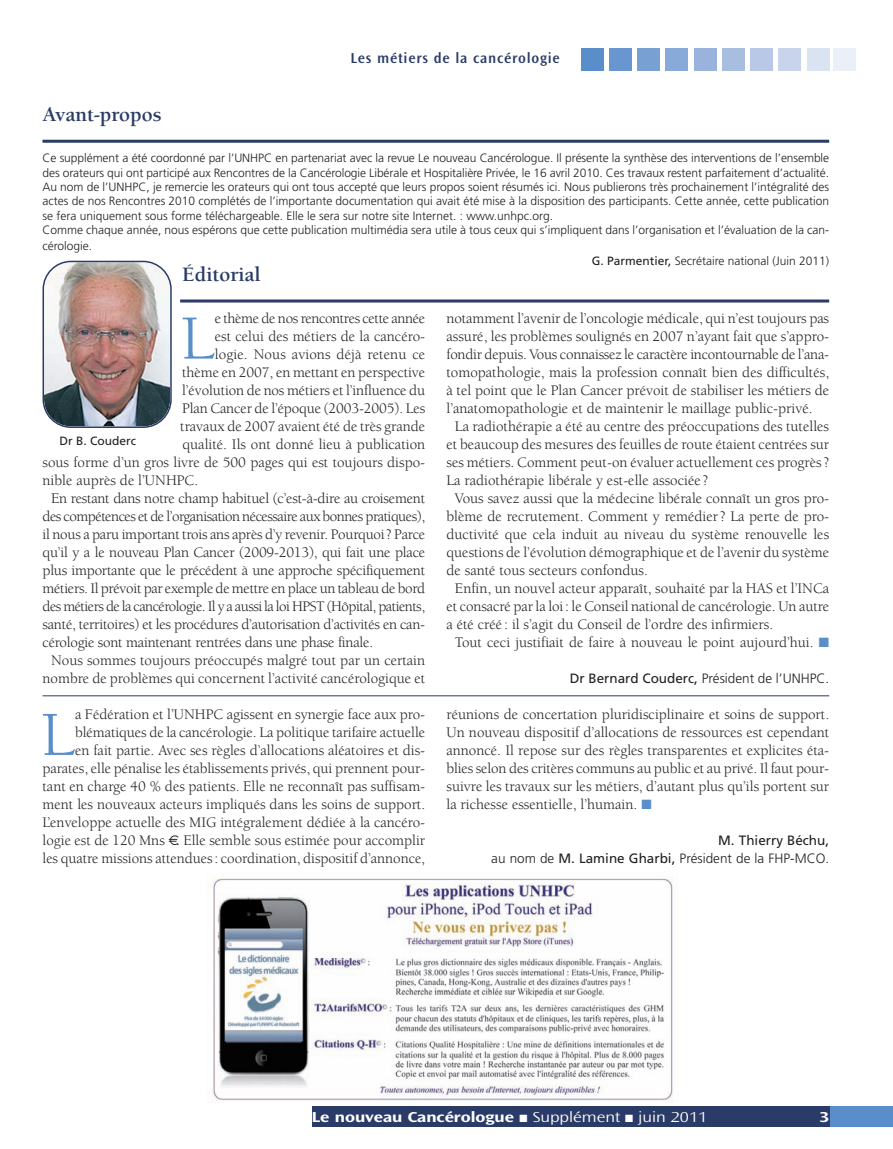
<style>
.page{position:relative;width:893px;height:1149px;background:#fff}
.page>*{position:absolute;margin:0;border:0;box-sizing:border-box;transform-origin:0 0}
.t1{font:64.5px "Berkeley";color:#5a8eca}
.t2{font:700 21px "Berkeley";color:#2a3b67}
.t3{font:15px/18px "Berkeley";color:#231f20;text-align:right}
.t4{font:15px "Berkeley";letter-spacing:-.035em;color:#231f20}
.t5{font:15px "Berkeley";letter-spacing:-.02em;color:#231f20}
.t6{font:15px "Ocean Sans MM 648 800";color:#fff}
.t7{font:15px "Berkeley";letter-spacing:-.025em;color:#231f20}
.t8{font:15px "Ocean Sans MM 512 475";letter-spacing:.05em;color:#2a3b67}
.t9{font:13.5px/18px "Frutiger";color:#231f20;text-align:right}
.t10{font:300 13.5px "Frutiger";color:#231f20}
.t11{font:300 12px/14.4px "Frutiger";color:#231f20}
.t12{font:12px "Frutiger";color:#231f20}
.s1{font-weight:400}
.s2{color:#5a8eca}
.s3{font-weight:300}
.s4{font-family:"Ocean Sans MM 310 800"}
</style>
<div class="page">
<div style="left:581px;top:48px;width:22px;height:22px;background:#5a8eca"></div>
<div style="left:609px;top:48px;width:22px;height:22px;background:#6a96cf"></div>
<div style="left:638px;top:48px;width:22px;height:22px;background:#78a0d3"></div>
<div style="left:666px;top:48px;width:22px;height:22px;background:#88aad8"></div>
<div style="left:694px;top:48px;width:22px;height:22px;background:#99b3dd"></div>
<div style="left:722px;top:48px;width:22px;height:22px;background:#a8bee1"></div>
<div style="left:750px;top:48px;width:23px;height:22px;background:#b8c8e6"></div>
<div style="left:779px;top:48px;width:22px;height:22px;background:#c7d4ec"></div>
<div style="left:807px;top:48px;width:22px;height:22px;background:#d9e3f2"></div>
<div style="left:833px;top:48px;width:22px;height:22px;background:#ebf0f8"></div>
<div style="left:829px;top:1106px;width:64px;height:20px;background:#5a8eca"></div>
<div style="left:312px;top:1106px;width:517px;height:20px;background:#2a3b67"></div>
<hr style="left:43px;top:695px;width:786px;height:1px;background:#2a3b67">
<hr style="left:180px;top:299px;width:649px;height:3px;background:#2a3b67">
<hr style="left:43px;top:140px;width:786px;height:3px;background:#2a3b67">
<img style="left:43px;top:261px;width:129px;height:167px">
<img style="left:207px;top:874px;width:466px;height:227px">
<h2 class="t2" style="left:43px;top:106px;width:121px">Avant-propos</h2>
<p class="t8" style="left:351px;top:53px;width:211px">Les métiers de la cancérologie</p>
<p class="t11" style="left:43px;top:152px;width:788px">Ce supplément a été coordonné par l’UNHPC en partenariat avec la revue Le nouveau Cancérologue. Il présente la synthèse des interventions de l’ensemble des orateurs qui ont participé aux Rencontres de la Cancérologie Libérale et Hospitalière Privée, le 16 avril 2010. Ces travaux restent parfaitement d’actualité.<br>Au nom de l’UNHPC, je remercie les orateurs qui ont tous accepté que leurs propos soient résumés ici. Nous publierons très prochainement l’intégralité des actes de nos Rencontres 2010 complétés de l’importante documentation qui avait été mise à la disposition des participants. Cette année, cette publication se fera uniquement sous forme téléchargeable. Elle le sera sur notre site Internet. : www.unhpc.org.<br>Comme chaque année, nous espérons que cette publication multimédia sera utile à tous ceux qui s’impliquent dans l’organisation et l’évaluation de la can-</p>
<p class="t11" style="left:43px;top:239px;width:51px">cérologie.</p>
<p class="t11" style="left:592px;top:254px;width:239px"><span class="s1">G. Parmentier,</span> Secrétaire national (Juin 2011)</p>
<h2 class="t2" style="left:182px;top:266px;width:80px">Éditorial</h2>
<p class="t7" style="left:215px;top:312px;width:212px">e thème de nos rencontres cette année</p>
<p class="t3" style="left:215px;top:328px;width:212px">est celui des métiers de la cancéro-</p>
<p class="t3" style="left:215px;top:346px;width:212px">logie. Nous avions déjà retenu ce</p>
<p class="t3" style="left:182px;top:364px;width:244px">thème en 2007, en mettant en perspective</p>
<p class="t3" style="left:182px;top:382px;width:244px">l’évolution de nos métiers et l’influence du</p>
<p class="t3" style="left:182px;top:400px;width:244px">Plan Cancer de l’époque (2003-2005). Les</p>
<p class="t3" style="left:180px;top:418px;width:246px">travaux de 2007 avaient été de très grande</p>
<p class="t3" style="left:182px;top:436px;width:244px">qualité. Ils ont donné lieu à publication</p>
<p class="t3" style="left:43px;top:454px;width:384px">sous forme d’un gros livre de 500 pages qui est toujours dispo-</p>
<p class="t3" style="left:43px;top:472px;width:157px">nible auprès de l’UNHPC.</p>
<p class="t3" style="left:51px;top:490px;width:376px">En restant dans notre champ habituel (c’est-à-dire au croisement</p>
<p class="t4" style="left:43px;top:510px;width:384px">des compétences et de l’organisation nécessaire aux bonnes pratiques),</p>
<p class="t3" style="left:43px;top:526px;width:384px">il nous a paru important trois ans après d’y revenir. Pourquoi? Parce</p>
<p class="t3" style="left:43px;top:544px;width:384px">qu’il y a le nouveau Plan Cancer (2009-2013), qui fait une place</p>
<p class="t3" style="left:43px;top:562px;width:384px">plus importante que le précédent à une approche spécifiquement</p>
<p class="t5" style="left:43px;top:582px;width:384px">métiers. Il prévoit par exemple de mettre en place un tableau de bord</p>
<p class="t4" style="left:43px;top:600px;width:384px">des métiers de la cancérologie. Il y a aussi la loi HPST (Hôpital, patients,</p>
<p class="t3" style="left:43px;top:616px;width:384px">santé, territoires) et les procédures d’autorisation d’activités en can-</p>
<p class="t3" style="left:43px;top:634px;width:332px">cérologie sont maintenant rentrées dans une phase finale.</p>
<p class="t3" style="left:51px;top:652px;width:376px">Nous sommes toujours préoccupés malgré tout par un certain</p>
<p class="t3" style="left:43px;top:670px;width:384px">nombre de problèmes qui concernent l’activité cancérologique et</p>
<h1 class="t1" style="left:181px;top:313px;width:35px">L</h1>
<p class="t12" style="left:60px;top:435px;width:78px">Dr B. Couderc</p>
<p class="t3" style="left:446px;top:310px;width:384px">notamment l’avenir de l’oncologie médicale, qui n’est toujours pas</p>
<p class="t3" style="left:446px;top:328px;width:384px">assuré, les problèmes soulignés en 2007 n’ayant fait que s’appro-</p>
<p class="t3" style="left:446px;top:346px;width:384px">fondir depuis. Vous connaissez le caractère incontournable de l’ana-</p>
<p class="t3" style="left:446px;top:364px;width:384px">tomopathologie, mais la profession connaît bien des difficultés,</p>
<p class="t3" style="left:446px;top:382px;width:384px">à tel point que le Plan Cancer prévoit de stabiliser les métiers de</p>
<p class="t3" style="left:446px;top:400px;width:368px">l’anatomopathologie et de maintenir le maillage public-privé.</p>
<p class="t3" style="left:455px;top:418px;width:376px">La radiothérapie a été au centre des préoccupations des tutelles</p>
<p class="t3" style="left:446px;top:436px;width:384px">et beaucoup des mesures des feuilles de route étaient centrées sur</p>
<p class="t3" style="left:446px;top:454px;width:384px">ses métiers. Comment peut-on évaluer actuellement ces progrès ?</p>
<p class="t3" style="left:446px;top:472px;width:263px">La radiothérapie libérale y est-elle associée ?</p>
<p class="t3" style="left:455px;top:490px;width:376px">Vous savez aussi que la médecine libérale connaît un gros pro-</p>
<p class="t3" style="left:446px;top:508px;width:384px">blème de recrutement. Comment y remédier ? La perte de pro-</p>
<p class="t3" style="left:446px;top:526px;width:384px">ductivité que cela induit au niveau du système renouvelle les</p>
<p class="t3" style="left:446px;top:544px;width:384px">questions de l’évolution démographique et de l’avenir du système</p>
<p class="t3" style="left:446px;top:562px;width:203px">de santé tous secteurs confondus.</p>
<p class="t3" style="left:455px;top:580px;width:376px">Enfin, un nouvel acteur apparaît, souhaité par la HAS et l’INCa</p>
<p class="t3" style="left:446px;top:598px;width:384px">et consacré par la loi: le Conseil national de cancérologie. Un autre</p>
<p class="t3" style="left:446px;top:616px;width:328px">a été créé : il s’agit du Conseil de l’ordre des infirmiers.</p>
<p class="t3" style="left:455px;top:634px;width:376px">Tout ceci justifiait de faire à nouveau le point aujourd’hui. <span class="s2">■</span></p>
<p class="t10" style="left:570px;top:672px;width:261px"><span class="s1">Dr Bernard Couderc,</span> Président de l’UNHPC.</p>
<p class="t3" style="left:43px;top:706px;width:384px">a Fédération et l’UNHPC agissent en synergie face aux pro&shy;blématiques de la cancérologie. La politique tarifaire actuelle<br>en fait partie. Avec ses règles d’allocations aléatoires et dis&shy;parates, elle pénalise les établissements privés, qui prennent pour&shy;tant en charge 40 % des patients. Elle ne reconnaît pas suffisam&shy;ment les nouveaux acteurs impliqués dans les soins de support.<br>L’enveloppe actuelle des MIG intégralement dédiée à la cancéro&shy;logie est de 120 Mns . Elle semble sous estimée pour accomplir les quatre missions attendues: coordination, dispositif d’annonce,</p>
<p class="t3" style="left:446px;top:706px;width:384px;text-align:justify">réunions de concertation pluridisciplinaire et soins de support.<br>Un nouveau dispositif d’allocations de ressources est cependant annoncé. Il repose sur des règles transparentes et explicites éta&shy;blies selon des critères communs au public et au privé. Il faut pour&shy;suivre les travaux sur les métiers, d’autant plus qu’ils portent sur la richesse essentielle, l’humain. <span class="s2">■</span></p>
<h1 class="t1" style="left:41px;top:709px;width:35px">L</h1>
<p class="t9" style="left:491px;top:832px;width:339px">M. Thierry Béchu,<br><span class="s3">au nom de</span> M. Lamine Gharbi, <span class="s3">Président de la FHP-MCO.</span></p>
<p class="t6" style="left:312px;top:1110px;width:397px">Le nouveau Cancérologue ■ <span class="s4">Supplément</span> ■ <span class="s4">juin 2011</span></p>
<p class="t6" style="left:819px;top:1110px;width:11px">3</p>
</div>
